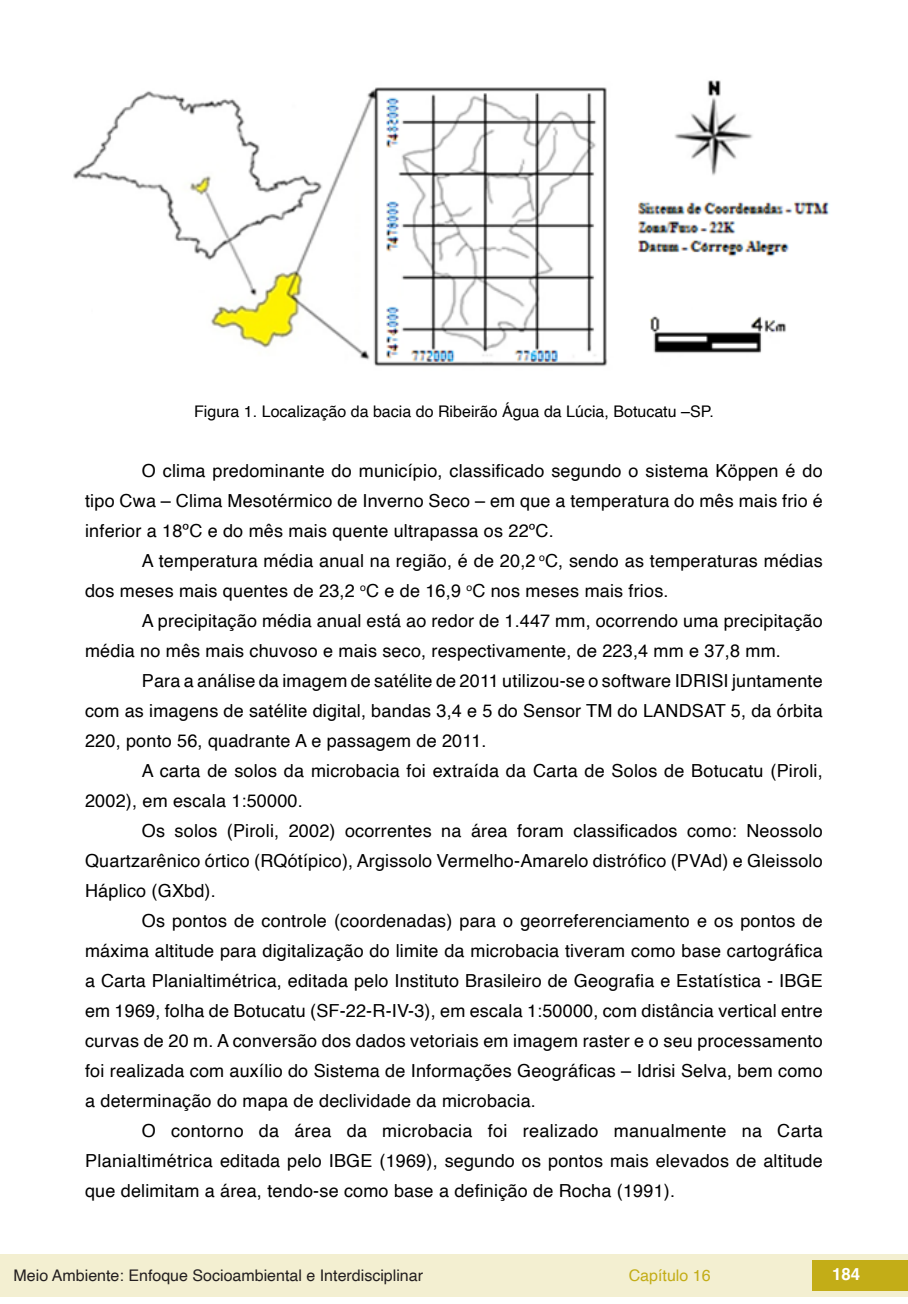
<style>
.page{position:relative;width:908px;height:1304px;background:#fff}
.page>*{position:absolute;margin:0;border:0;box-sizing:border-box;transform-origin:0 0}
.txt{font:18px/30px "Helvetica";letter-spacing:.01em;color:#000;text-align:justify}
.t1{font:700 16.8px "Helvetica";color:#fff}
.info_tab_graf_imag{font:16px "Helvetica";color:#000}
.t2{font:16px "Helvetica";color:#231f20}
.t3{font:16px "Helvetica";color:#c3ad17}
</style>
<div class="page">
<div style="left:0;top:1254px;width:906px;height:43px;background:#f3efd1"></div>
<div style="left:812px;top:1261px;width:95px;height:30px;background:#c3ad17"></div>
<img style="left:73px;top:80px;width:757px;height:287px">
<p class="info_tab_graf_imag" style="left:194px;top:399px;width:521px">Figura 1. Localização da bacia do Ribeirão Água da Lúcia, Botucatu –SP.</p>
<p class="txt" style="left:85px;top:457px;width:738px;text-indent:57px">O clima predominante do município, classificado segundo o sistema Köppen é do tipo Cwa – Clima Mesotérmico de Inverno Seco – em que a temperatura do mês mais frio é inferior a 18ºC e do mês mais quente ultrapassa os 22ºC.</p>
<p class="txt" style="left:85px;top:547px;width:738px;text-indent:57px">A temperatura média anual na região, é de 20,2 <sup>o</sup>C, sendo as temperaturas médias dos meses mais quentes de 23,2 <sup>o</sup>C e de 16,9 <sup>o</sup>C nos meses mais frios.</p>
<p class="txt" style="left:85px;top:607px;width:738px;text-indent:57px">A precipitação média anual está ao redor de 1.447 mm, ocorrendo uma precipitação média no mês mais chuvoso e mais seco, respectivamente, de 223,4 mm e 37,8 mm.</p>
<p class="txt" style="left:85px;top:667px;width:738px;text-indent:57px">Para a análise da imagem de satélite de 2011 utilizou-se o software IDRISI juntamente com as imagens de satélite digital, bandas 3,4 e 5 do Sensor TM do LANDSAT 5, da órbita 220, ponto 56, quadrante A e passagem de 2011.</p>
<p class="txt" style="left:85px;top:757px;width:738px;text-indent:57px">A carta de solos da microbacia foi extraída da Carta de Solos de Botucatu (Piroli,<br>2002), em escala 1:50000.</p>
<p class="txt" style="left:85px;top:817px;width:738px;text-indent:57px">Os solos (Piroli, 2002) ocorrentes na área foram classificados como: Neossolo Quartzarênico órtico (RQótípico), Argissolo Vermelho-Amarelo distrófico (PVAd) e Gleissolo Háplico (GXbd).</p>
<p class="txt" style="left:85px;top:907px;width:739px;text-indent:57px">Os pontos de controle (coordenadas) para o georreferenciamento e os pontos de máxima altitude para digitalização do limite da microbacia tiveram como base cartográfica a Carta Planialtimétrica, editada pelo Instituto Brasileiro de Geografia e Estatística - IBGE em 1969, folha de Botucatu (SF-22-R-IV-3), em escala 1:50000, com distância vertical entre curvas de 20 m. A conversão dos dados vetoriais em imagem raster e o seu processamento foi realizada com auxílio do Sistema de Informações Geográficas – Idrisi Selva, bem como a determinação do mapa de declividade da microbacia.</p>
<p class="txt" style="left:85px;top:1117px;width:738px;text-indent:57px">O contorno da área da microbacia foi realizado manualmente na Carta Planialtimétrica editada pelo IBGE (1969), segundo os pontos mais elevados de altitude que delimitam a área, tendo-se como base a definição de Rocha (1991).</p>
<p class="t2" style="left:14px;top:1263px;width:411px">Meio Ambiente: Enfoque Socioambiental e Interdisciplinar</p>
<p class="t3" style="left:628px;top:1263px;width:83px">Capítulo 16</p>
<p class="t1" style="left:831px;top:1261px;width:30px">184</p>
</div>
